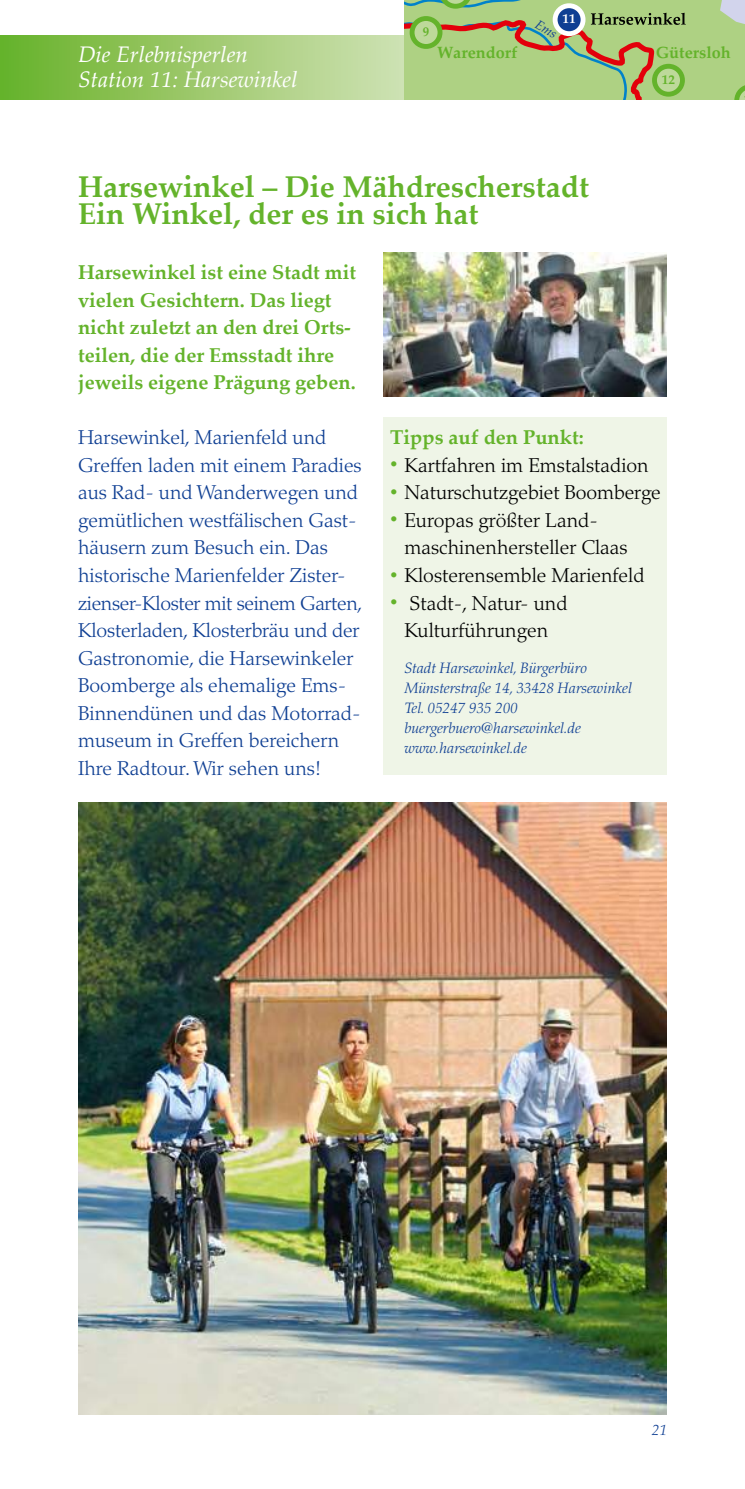
<style>
.page{position:relative;width:745px;height:1489px;background:#fff}
.page>*{position:absolute;margin:0;border:0;box-sizing:border-box;transform-origin:0 0}
.t1{font:700 30px/27.5px "Palatino Linotype";color:#64b32b}
.t2{font:italic 22.5px/25px "Palatino Linotype";color:#fff}
.t3{font:300 20px/27.5px "Palatino LT Pro";color:#0f3f93}
.t4{font:300 20px/27.5px "Palatino LT Pro";color:#000}
.t5{font:700 20px/27.5px "Palatino Linotype";color:#64b32b}
.t6{font:700 16.25px "Palatino Linotype";color:#64b32b}
.t7{font:italic 300 15px/20px "Palatino LT Pro";color:#0f3f93}
.t8{font:700 13px "Palatino Linotype";color:#64b32b}
.t9{font:700 13px "Palatino Linotype";color:#fff}
.s1{font-size:15px;color:#64b32b}
</style>
<div class="page">
<svg style="left:1px;top:35px;width:403px;height:64px;background:#9dc96f"></svg>
<div style="left:383px;top:417px;width:283px;height:357px;background:#eff5e7"></div>
<img style="left:383px;top:252px;width:283px;height:144px">
<img style="left:78px;top:802px;width:588px;height:611px">
<svg style="left:145px;top:76px;width:35px;height:21px"></svg>
<svg style="left:404px;top:0;width:340px;height:99px;background:#a9c07d"></svg>
<p class="t2" style="left:78px;top:41px;width:221px">Die Erlebnisperlen<br>Station 11: Harsewinkel</p>
<p class="t8" style="left:422px;top:22px;width:8px">9</p>
<p class="t9" style="left:562px;top:10px;width:14px">11</p>
<p class="t6" style="left:436px;top:41px;width:82px">Warendorf</p>
<p class="t6" style="left:655px;top:41px;width:76px">Gütersloh</p>
<p class="t8" style="left:661px;top:70px;width:15px">12</p>
<h1 class="t1" style="left:78px;top:172px;width:512px">Harsewinkel – Die Mähdrescherstadt<br>Ein Winkel, der es in sich hat</h1>
<p class="t5" style="left:78px;top:258px;width:279px">Harsewinkel ist eine Stadt mit vielen Gesichtern. Das liegt nicht zuletzt an den drei Orts&shy;teilen, die der Emsstadt ihre jeweils eigene Prägung geben.</p>
<p class="t3" style="left:78px;top:424px;width:286px">Harsewinkel, Marienfeld und<br>Greffen laden mit einem Paradies aus Rad- und Wanderwegen und gemütlichen westfälischen Gast&shy;häusern zum Besuch ein. Das historische Marienfelder Zister&shy;zienser-Kloster mit seinem Garten,<br>Klosterladen, Klosterbräu und der<br>Gastronomie, die Harsewinkeler<br>Boomberge als ehemalige Ems-<br>Binnendünen und das Motorrad&shy;museum in Greffen bereichern<br>Ihre Radtour. Wir sehen uns!</p>
<p class="t5" style="left:390px;top:423px;width:195px">Tipps auf den Punkt:</p>
<p class="t4" style="left:390px;top:451px;width:260px"><span class="s1">•</span> Kartfahren im Emstalstadion</p>
<p class="t4" style="left:390px;top:479px;width:272px"><span class="s1">•</span> Naturschutzgebiet Boomberge</p>
<p class="t4" style="left:404px;top:506px;width:225px;text-indent:-14px"><span class="s1">•</span> Europas größter Land&shy;maschinenhersteller Claas</p>
<p class="t4" style="left:390px;top:561px;width:255px"><span class="s1">•</span> Klosterensemble Marienfeld</p>
<p class="t4" style="left:390px;top:589px;width:179px;text-align:center"><span class="s1">•</span> Stadt-, Natur- und<br>Kulturführungen</p>
<p class="t7" style="left:404px;top:658px;width:229px">Stadt Harsewinkel, Bürgerbüro<br>Münsterstraße 14, 33428 Harsewinkel<br>Tel. 05247 935 200 buergerbuero@harsewinkel.de www.harsewinkel.de</p>
<p class="t7" style="left:651px;top:1419px;width:16px">21</p>
</div>
